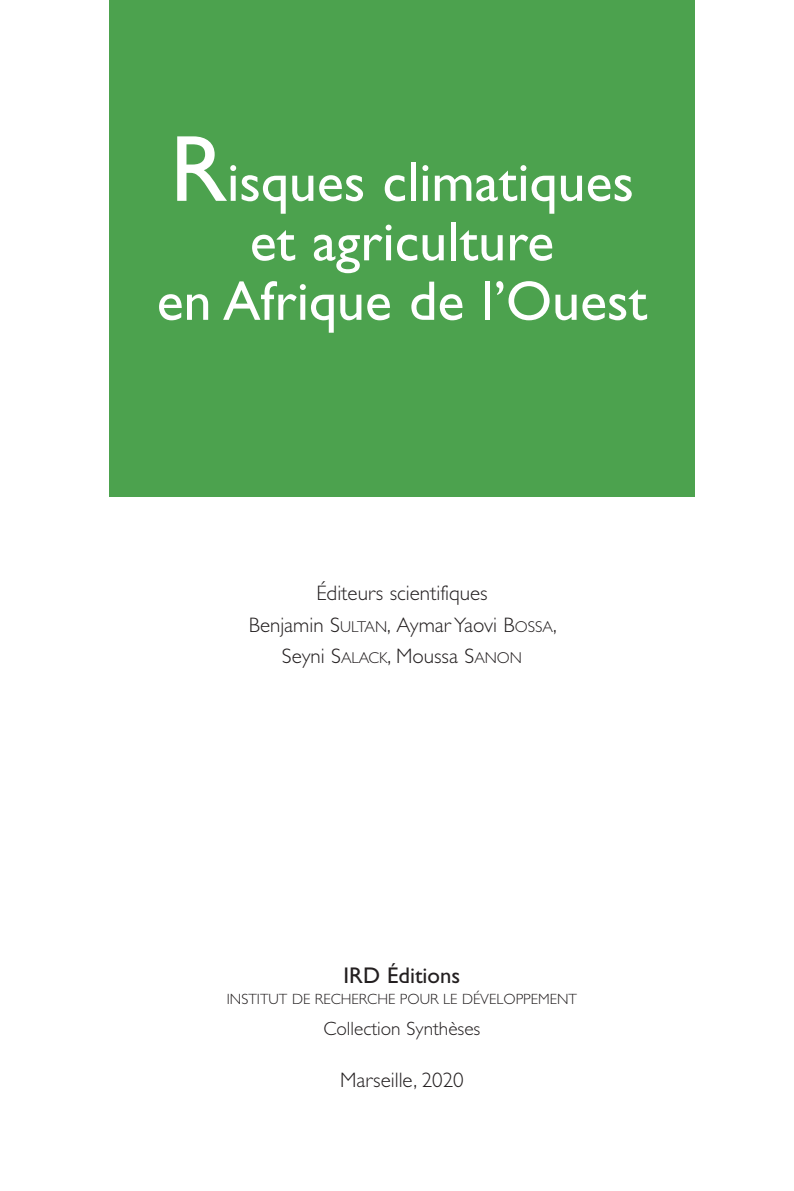
<style>
.page{position:relative;width:794px;height:1191px;background:#fff}
.page>*{position:absolute;margin:0;border:0;box-sizing:border-box;transform-origin:0 0}
.t1{font:56px/59.5px "Gill Sans";color:#fff;text-align:center}
.t2{font:22.75px "Gill Sans";color:#231f20}
.t3{font:300 21px/31.5px "Gill Sans";color:#231f20;text-align:center}
.t4{font:300 19.25px "Gill Sans";color:#231f20}
.t5{font:300 14.88px "Gill Sans";color:#231f20}
.s1{font-size:94.5px}
.s2{font-size:15.75px}
</style>
<div class="page">
<div style="left:109px;top:0;width:585px;height:496px;background:#4ca24e"></div>
<h1 class="t1" style="left:157px;top:158px;width:492px"><span class="s1">R</span>isques climatiques et agriculture<br>en Afrique de l’Ouest</h1>
<p class="t3" style="left:249px;top:579px;width:309px">Éditeurs scientifiques<br>Benjamin S<span class="s2">ULTAN</span>, Aymar Yaovi B<span class="s2">OSSA</span>,<br>Seyni S<span class="s2">ALACK</span>, Moussa S<span class="s2">ANON</span></p>
<p class="t2" style="left:343px;top:967px;width:118px">IRD Éditions</p>
<p class="t5" style="left:227px;top:993px;width:352px">INSTITUT DE RECHERCHE POUR LE DÉVELOPPEMENT</p>
<p class="t4" style="left:323px;top:1022px;width:158px">Collection Synthèses</p>
<p class="t3" style="left:340px;top:1066px;width:125px">Marseille, 2020</p>
</div>
